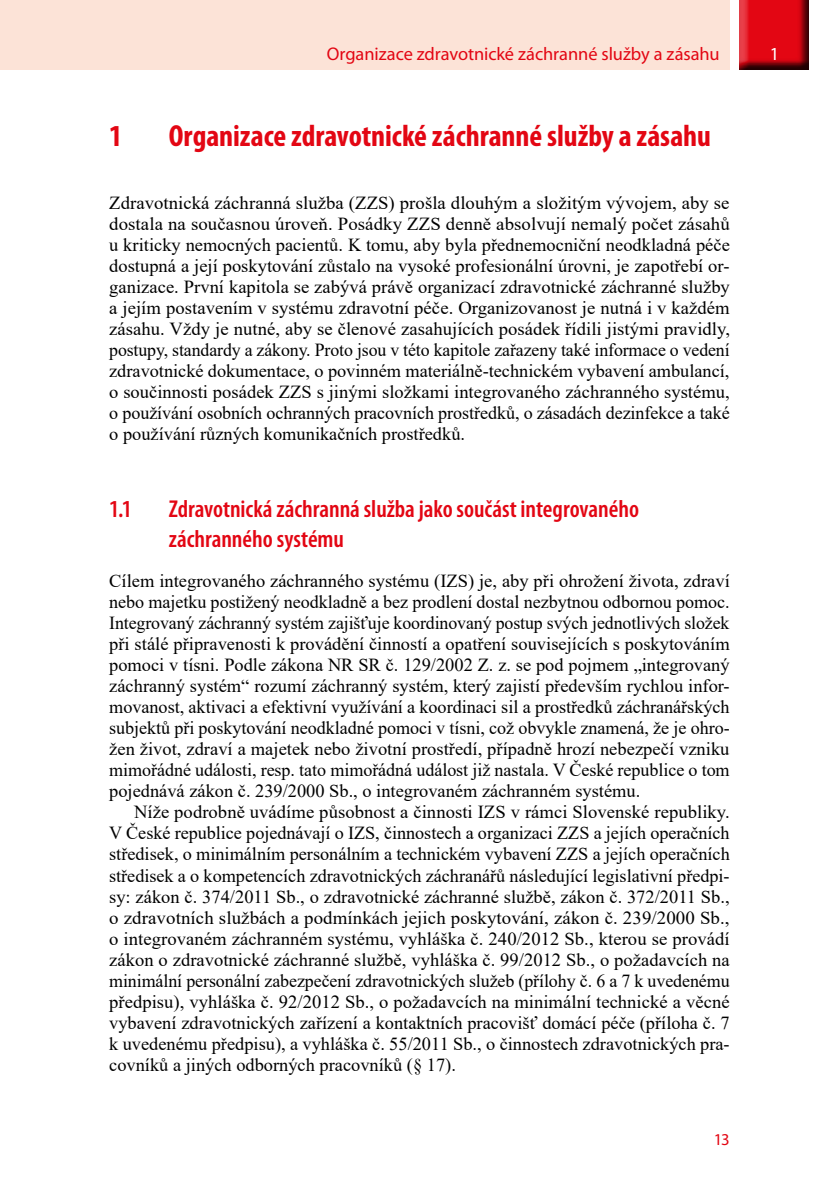
<style>
.page{position:relative;width:829px;height:1191px;background:#fff}
.page>*{position:absolute;margin:0;border:0;box-sizing:border-box;transform-origin:0 0}
.t1{font:700 condensed 30.62px "Myriad Pro";color:#e30613}
.t2{font:600 condensed 24.5px/29.4px "Myriad Pro";color:#e30613}
.t3{font:18.38px/21px "Times New Roman";color:#000;text-align:justify}
.t4{font:18.38px "Myriad Pro";letter-spacing:-.005em;color:#e30613}
.t5{font:18.38px "Myriad Pro";color:#fff}
.t6{font:16.62px "Myriad Pro";color:#e30613}
</style>
<div class="page">
<div style="left:0;top:0;width:729px;height:69px;background:#fce3d7"></div>
<div style="left:739px;top:0;width:71px;height:72px;background:#000;opacity:.75"></div>
<p class="t4" style="left:326px;top:42px;width:394px">Organizace zdravotnické záchranné služby a zásahu</p>
<p class="t5" style="left:769px;top:42px;width:11px">1</p>
<h1 class="t1" style="left:109px;top:117px;width:15px">1</h1>
<h1 class="t1" style="left:169px;top:117px;width:543px">Organizace zdravotnické záchranné služby a zásahu</h1>
<p class="t3" style="left:109px;top:192px;width:622px">Zdravotnická záchranná služba (ZZS) prošla dlouhým a složitým vývojem, aby se dostala na současnou úroveň. Posádky ZZS denně absolvují nemalý počet zásahů u kriticky nemocných pacientů. K tomu, aby byla přednemocniční neodkladná péče dostupná a její poskytování zůstalo na vysoké profesionální úrovni, je zapotřebí or&shy;ganizace. První kapitola se zabývá právě organizací zdravotnické záchranné služby a jejím postavením v systému zdravotní péče. Organizovanost je nutná i v každém zásahu. Vždy je nutné, aby se členové zasahujících posádek řídili jistými pravidly, postupy, standardy a zákony. Proto jsou v této kapitole zařazeny také informace o vedení zdravotnické dokumentace, o povinném materiálně‑technickém vybavení ambulancí, o součinnosti posádek ZZS s jinými složkami integrovaného záchranného systému, o používání osobních ochranných pracovních prostředků, o zásadách dezinfekce a také o používání různých komunikačních prostředků.</p>
<h2 class="t2" style="left:109px;top:494px;width:24px">1.1</h2>
<h2 class="t2" style="left:169px;top:494px;width:472px">Zdravotnická záchranná služba jako součást integrovaného záchranného systému</h2>
<p class="t3" style="left:109px;top:570px;width:622px">Cílem integrovaného záchranného systému (IZS) je, aby při ohrožení života, zdraví nebo majetku postižený neodkladně a bez prodlení dostal nezbytnou odbornou pomoc.<br>Integrovaný záchranný systém zajišťuje koordinovaný postup svých jednotlivých složek při stálé připravenosti k provádění činností a opatření souvisejících s poskytováním pomoci v tísni. Podle zákona NR SR č. 129/2002 Z. z. se pod pojmem „integrovaný záchranný systém“ rozumí záchranný systém, který zajistí především rychlou infor&shy;movanost, aktivaci a efektivní využívání a koordinaci sil a prostředků záchranářských subjektů při poskytování neodkladné pomoci v tísni, což obvykle znamená, že je ohro&shy;žen život, zdraví a majetek nebo životní prostředí, případně hrozí nebezpečí vzniku mimořádné události, resp. tato mimořádná událost již nastala. V České republice o tom pojednává zákon č. 239/2000 Sb., o integrovaném záchranném systému.</p>
<p class="t3" style="left:109px;top:801px;width:622px;text-indent:25px">Níže podrobně uvádíme působnost a činnosti IZS v rámci Slovenské republiky.<br>V České republice pojednávají o IZS, činnostech a organizaci ZZS a jejích operačních středisek, o minimálním personálním a technickém vybavení ZZS a jejích operačních středisek a o kompetencích zdravotnických záchranářů následující legislativní předpi&shy;sy: zákon č. 374/2011 Sb., o zdravotnické záchranné službě, zákon č. 372/2011 Sb., o zdravotních službách a podmínkách jejich poskytování, zákon č. 239/2000 Sb., o integrovaném záchranném systému, vyhláška č. 240/2012 Sb., kterou se provádí zákon o zdravotnické záchranné službě, vyhláška č. 99/2012 Sb., o požadavcích na minimální personální zabezpečení zdravotnických služeb (přílohy č. 6 a 7 k uvedenému předpisu), vyhláška č. 92/2012 Sb., o požadavcích na minimální technické a věcné vybavení zdravotnických zařízení a kontaktních pracovišť domácí péče (příloha č. 7 k uvedenému předpisu), a vyhláška č. 55/2011 Sb., o činnostech zdravotnických pra&shy;covníků a jiných odborných pracovníků (§ 17).</p>
<p class="t6" style="left:713px;top:1128px;width:17px">13</p>
</div>
